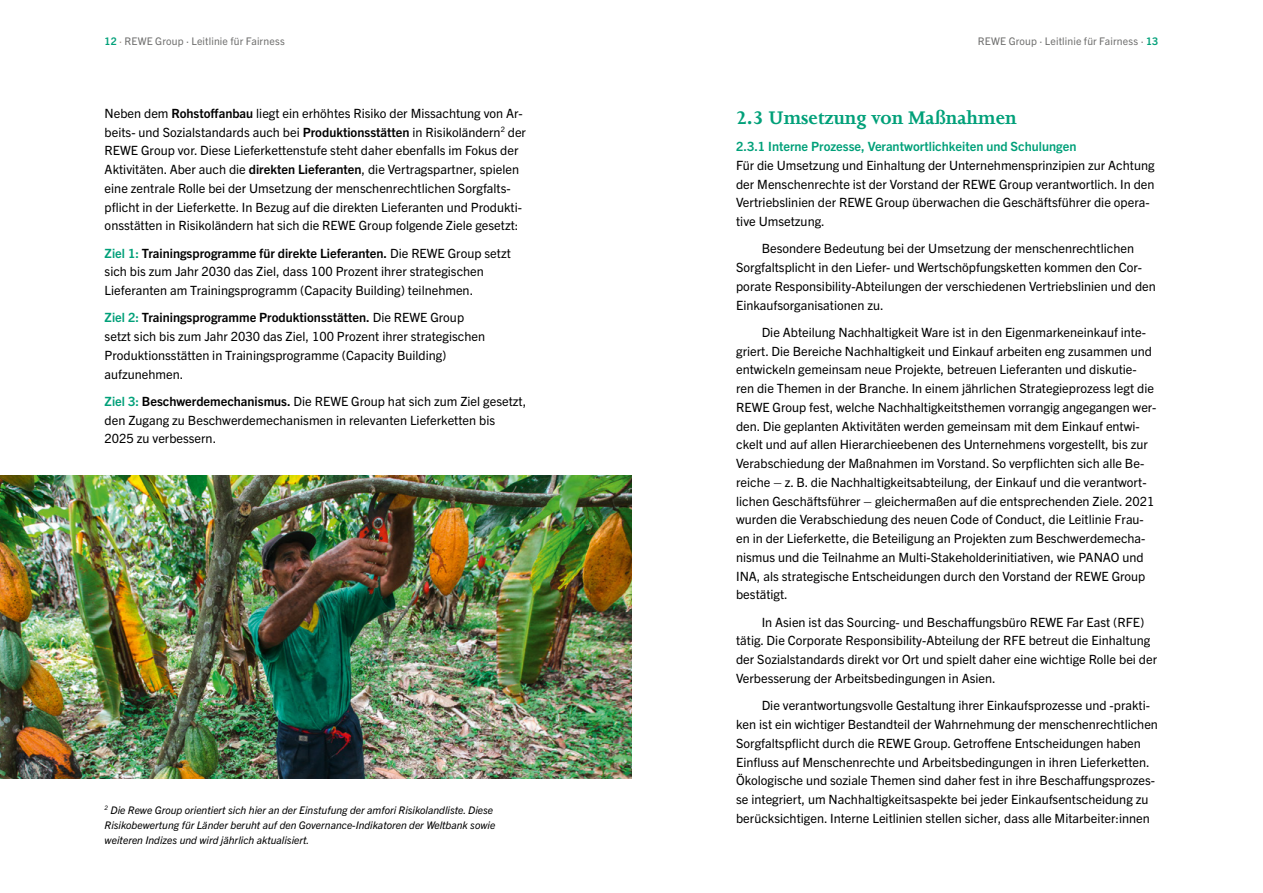
<style>
.page{position:relative;width:1263px;height:893px;background:#fff}
.page>*{position:absolute;margin:0;border:0;box-sizing:border-box;transform-origin:0 0}
.t1{font:700 21px "Joanna";color:#00a079}
.t2{font:12.75px/18.8px "Trade Gothic Next LT Pro";color:#000}
.t3{font:700 12.75px "Trade Gothic Next LT Pro";color:#00a079}
.t4{font:italic 10.5px/15px "Trade Gothic Next LT Pro";color:#000}
.t5{font:10.5px "Trade Gothic Next LT Pro";letter-spacing:.015em;color:#6f6f6e}
.s1{font-weight:700;color:#00a079}
.s2{color:#9a8b80}
.s3{font-weight:700}
</style>
<div class="page">
<img style="left:0;top:476px;width:631px;height:302px">
<p class="t5" style="left:105px;top:34px;width:182px"><span class="s1">12</span> <span class="s2">·</span> REWE Group · Leitlinie für Fairness</p>
<p class="t5" style="left:978px;top:34px;width:182px">REWE Group · Leitlinie für Fairness · <span class="s1">13</span></p>
<p class="t2" style="left:105px;top:103px;width:423px">Neben dem <span class="s3">Rohstoffanbau</span> liegt ein erhöhtes Risiko der Missachtung von Ar&shy;beits- und Sozialstandards auch bei <span class="s3">Produktionsstätten</span> in Risikoländern<sup>2</sup> der REWE Group vor. Diese Lieferkettenstufe steht daher ebenfalls im Fokus der Aktivitäten. Aber auch die <span class="s3">direkten Lieferanten</span>, die Vertragspartner, spielen eine zentrale Rolle bei der Umsetzung der menschenrechtlichen Sorgfalts&shy;pflicht in der Lieferkette. In Bezug auf die direkten Lieferanten und Produkti&shy;onsstätten in Risikoländern hat sich die REWE Group folgende Ziele gesetzt:</p>
<p class="t2" style="left:105px;top:243px;width:408px"><span class="s1">Ziel 1:</span> <span class="s3">Trainingsprogramme für direkte Lieferanten.</span> Die REWE Group setzt sich bis zum Jahr 2030 das Ziel, dass 100 Prozent ihrer strategischen<br>Lieferanten am Trainingsprogramm (Capacity Building) teilnehmen.</p>
<p class="t2" style="left:105px;top:308px;width:382px"><span class="s1">Ziel 2:</span> <span class="s3">Trainingsprogramme Produktionsstätten.</span> Die REWE Group setzt sich bis zum Jahr 2030 das Ziel, 100 Prozent ihrer strategischen Produktionsstätten in Trainingsprogramme (Capacity Building) aufzunehmen.</p>
<p class="t2" style="left:105px;top:391px;width:423px"><span class="s1">Ziel 3:</span> <span class="s3">Beschwerdemechanismus.</span> Die REWE Group hat sich zum Ziel gesetzt, den Zugang zu Beschwerdemechanismen in relevanten Lieferketten bis<br>2025 zu verbessern.</p>
<p class="t4" style="left:105px;top:802px;width:392px"><sup>2</sup> Die Rewe Group orientiert sich hier an der Einstufung der amfori Risikolandliste. Diese<br>Risikobewertung für Länder beruht auf den Governance-Indikatoren der Weltbank sowie weiteren Indizes und wird jährlich aktualisiert.</p>
<h1 class="t1" style="left:736px;top:106px;width:282px">2.3 Umsetzung von Maßnahmen</h1>
<p class="t3" style="left:736px;top:137px;width:342px">2.3.1 Interne Prozesse, Verantwortlichkeiten und Schulungen</p>
<p class="t2" style="left:736px;top:155px;width:420px">Für die Umsetzung und Einhaltung der Unternehmensprinzipien zur Achtung der Menschenrechte ist der Vorstand der REWE Group verantwortlich. In den Vertriebslinien der REWE Group überwachen die Geschäftsführer die opera&shy;tive Umsetzung.</p>
<p class="t2" style="left:736px;top:238px;width:421px;text-indent:26px">Besondere Bedeutung bei der Umsetzung der menschenrechtlichen Sorgfaltsplicht in den Liefer- und Wertschöpfungsketten kommen den Cor&shy;porate Responsibility-Abteilungen der verschiedenen Vertriebslinien und den Einkaufsorganisationen zu.</p>
<p class="t2" style="left:736px;top:322px;width:422px;text-indent:26px">Die Abteilung Nachhaltigkeit Ware ist in den Eigenmarkeneinkauf inte&shy;griert. Die Bereiche Nachhaltigkeit und Einkauf arbeiten eng zusammen und entwickeln gemeinsam neue Projekte, betreuen Lieferanten und diskutie&shy;ren die Themen in der Branche. In einem jährlichen Strategieprozess legt die REWE Group fest, welche Nachhaltigkeitsthemen vorrangig angegangen wer&shy;den. Die geplanten Aktivitäten werden gemeinsam mit dem Einkauf entwi&shy;ckelt und auf allen Hierarchieebenen des Unternehmens vorgestellt, bis zur Verabschiedung der Maßnahmen im Vorstand. So verpflichten sich alle Be&shy;reiche – z. B. die Nachhaltigkeitsabteilung, der Einkauf und die verantwort&shy;lichen Geschäftsführer – gleichermaßen auf die entsprechenden Ziele. 2021 wurden die Verabschiedung des neuen Code of Conduct, die Leitlinie Frau&shy;en in der Lieferkette, die Beteiligung an Projekten zum Beschwerdemecha&shy;nismus und die Teilnahme an Multi-Stakeholderinitiativen, wie PANAO und INA, als strategische Entscheidungen durch den Vorstand der REWE Group bestätigt.</p>
<p class="t2" style="left:736px;top:612px;width:422px;text-indent:26px">In Asien ist das Sourcing- und Beschaffungsbüro REWE Far East (RFE) tätig. Die Corporate Responsibility-Abteilung der RFE betreut die Einhaltung der Sozialstandards direkt vor Ort und spielt daher eine wichtige Rolle bei der Verbesserung der Arbeitsbedingungen in Asien.</p>
<p class="t2" style="left:736px;top:695px;width:423px;text-indent:26px">Die verantwortungsvolle Gestaltung ihrer Einkaufsprozesse und -prakti&shy;ken ist ein wichtiger Bestandteil der Wahrnehmung der menschenrechtlichen Sorgfaltspflicht durch die REWE Group. Getroffene Entscheidungen haben Einfluss auf Menschenrechte und Arbeitsbedingungen in ihren Lieferketten.<br>Ökologische und soziale Themen sind daher fest in ihre Beschaffungsprozes&shy;se integriert, um Nachhaltigkeitsaspekte bei jeder Einkaufsentscheidung zu berücksichtigen. Interne Leitlinien stellen sicher, dass alle Mitarbeiter:innen</p>
</div>
